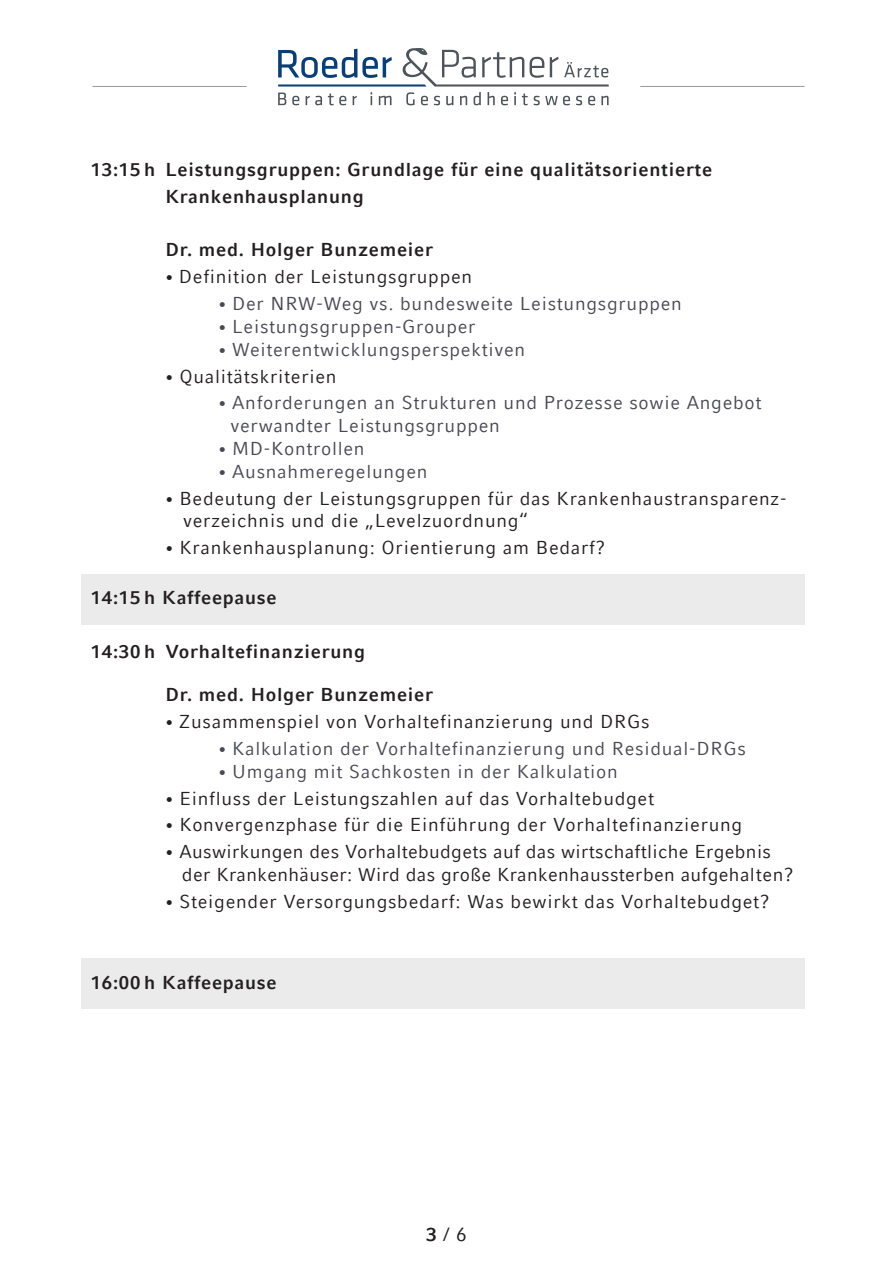
<style>
.page{position:relative;width:893px;height:1263px;background:#fff}
.page>*{position:absolute;margin:0;border:0;box-sizing:border-box;transform-origin:0 0}
.t1{font:19.05px "Compatil Fact LT Com";color:#231f20}
.t2{font:18.6px "Compatil Fact LT Com";letter-spacing:.04em;color:#231f20}
.t3{font:18.6px/22.8px "Compatil Fact LT Com";letter-spacing:.04em;color:#494953}
.t4{font:700 18.6px "Compatil Fact LT Com";letter-spacing:.04em;color:#231f20}
.t5{font:18.6px/22.8px "Compatil Fact LT Com";letter-spacing:.02em;color:#231f20}
.s1{font-family:"The Serif";font-weight:600}
.s2{font-weight:700}
</style>
<div class="page">
<div style="left:81px;top:574px;width:723px;height:50px;background:#ebebeb"></div>
<div style="left:81px;top:959px;width:723px;height:50px;background:#ebebeb"></div>
<svg style="left:278px;top:48px;width:331px;height:57px"></svg>
<hr style="left:92px;top:86px;width:155px;height:1px;background:#9a9a9a">
<hr style="left:640px;top:86px;width:164px;height:1px;background:#9a9a9a">
<p class="t4" style="left:91px;top:158px;width:623px">13:15 h Leistungsgruppen: Grundlage für eine qualitätsorientierte</p>
<p class="t4" style="left:165px;top:185px;width:200px">Krankenhausplanung</p>
<p class="t4" style="left:165px;top:239px;width:269px">Dr. med. Holger Bunzemeier</p>
<p class="t2" style="left:165px;top:266px;width:308px"><span class="s1">•</span> Definition der Leistungsgruppen</p>
<p class="t3" style="left:219px;top:292px;width:465px"><span class="s1">•</span> Der NRW-Weg vs. bundesweite Leistungsgruppen</p>
<p class="t3" style="left:219px;top:315px;width:258px"><span class="s1">•</span> Leistungsgruppen-Grouper</p>
<p class="t3" style="left:219px;top:338px;width:308px"><span class="s1">•</span> Weiterentwicklungsperspektiven</p>
<p class="t2" style="left:165px;top:365px;width:173px"><span class="s1">•</span> Qualitätskriterien</p>
<p class="t3" style="left:230px;top:392px;width:533px;text-indent:-12px"><span class="s1">•</span> Anforderungen an Strukturen und Prozesse sowie Angebot verwandter Leistungsgruppen</p>
<p class="t3" style="left:219px;top:437px;width:147px"><span class="s1">•</span> MD-Kontrollen</p>
<p class="t3" style="left:219px;top:460px;width:210px"><span class="s1">•</span> Ausnahmeregelungen</p>
<p class="t2" style="left:165px;top:487px;width:623px"><span class="s1">•</span> Bedeutung der Leistungsgruppen für das Krankenhaustransparenz-</p>
<p class="t2" style="left:183px;top:510px;width:347px">verzeichnis und die „Levelzuordnung“</p>
<p class="t2" style="left:165px;top:537px;width:442px"><span class="s1">•</span> Krankenhausplanung: Orientierung am Bedarf?</p>
<p class="t4" style="left:91px;top:586px;width:187px">14:15 h Kaffeepause</p>
<p class="t4" style="left:91px;top:640px;width:276px">14:30 h Vorhaltefinanzierung</p>
<p class="t4" style="left:165px;top:684px;width:269px">Dr. med. Holger Bunzemeier</p>
<p class="t2" style="left:165px;top:711px;width:486px"><span class="s1">•</span> Zusammenspiel von Vorhaltefinanzierung und DRGs</p>
<p class="t3" style="left:219px;top:737px;width:529px"><span class="s1">•</span> Kalkulation der Vorhaltefinanzierung und Residual-DRGs</p>
<p class="t3" style="left:219px;top:760px;width:401px"><span class="s1">•</span> Umgang mit Sachkosten in der Kalkulation</p>
<p class="t2" style="left:165px;top:787px;width:490px"><span class="s1">•</span> Einfluss der Leistungszahlen auf das Vorhaltebudget</p>
<p class="t2" style="left:165px;top:814px;width:578px"><span class="s1">•</span> Konvergenzphase für die Einführung der Vorhaltefinanzierung</p>
<p class="t5" style="left:182px;top:840px;width:613px;text-indent:-17px"><span class="s1">•</span> Auswirkungen des Vorhaltebudgets auf das wirtschaftliche Ergebnis der Krankenhäuser: Wird das große Krankenhaussterben aufgehalten?</p>
<p class="t2" style="left:165px;top:891px;width:606px"><span class="s1">•</span> Steigender Versorgungsbedarf: Was bewirkt das Vorhaltebudget?</p>
<p class="t4" style="left:91px;top:971px;width:187px">16:00 h Kaffeepause</p>
<p class="t1" style="left:426px;top:1223px;width:42px"><span class="s2">3</span> / 6</p>
</div>
